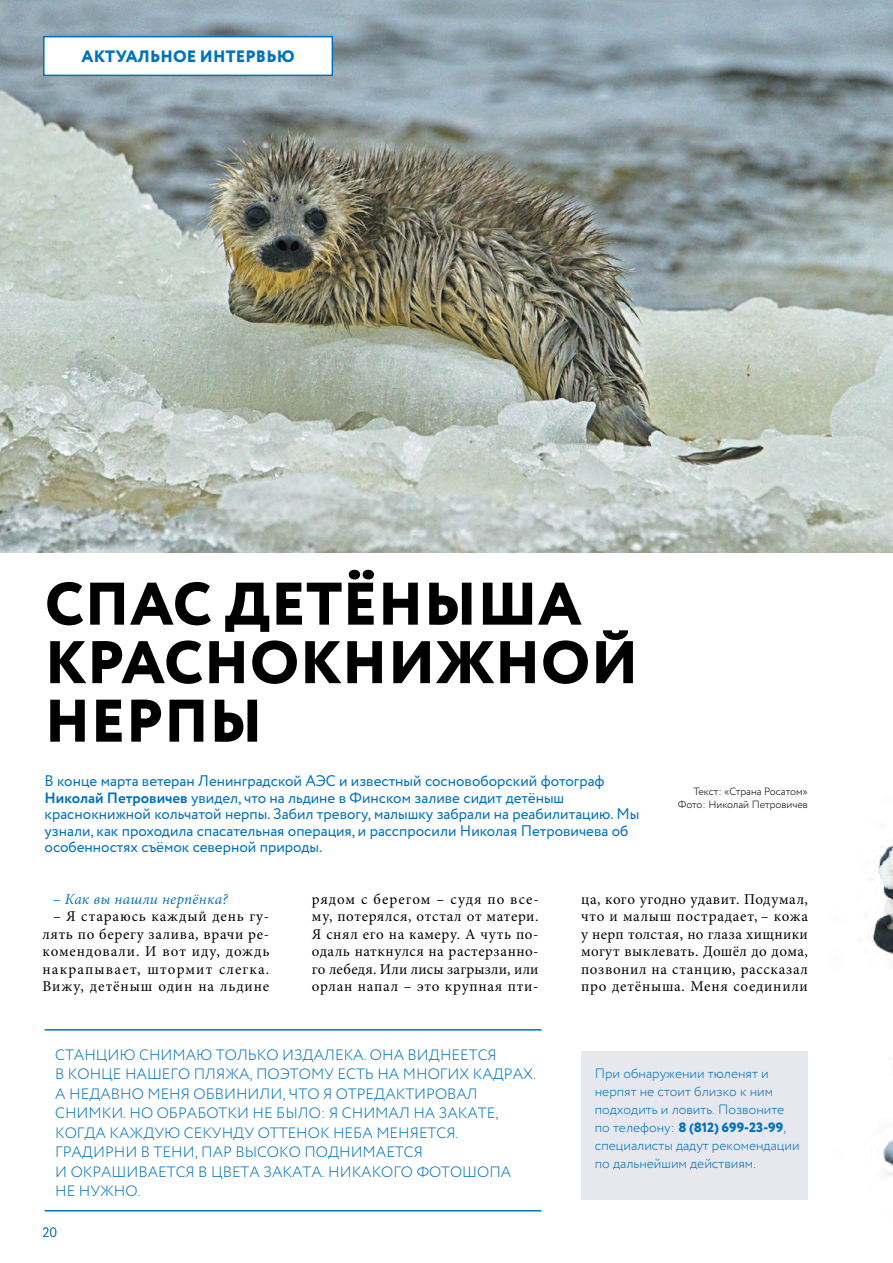
<style>
.page{position:relative;width:893px;height:1263px;background:#fff}
.page>*{position:absolute;margin:0;border:0;box-sizing:border-box;transform-origin:0 0}
.t1{font:800 60px/58.5px "Circe";letter-spacing:.01em;color:#000}
.t2{font:800 16.5px "Circe";letter-spacing:.01em;color:#0072bc}
.t3{font:15px/17.4px "Minion Pro";letter-spacing:.05em;color:#000;text-align:justify}
.t4{font:15px/16.5px "Circe";color:#0072bc}
.t5{font:300 15px/19.5px "Circe";color:#0072bc}
.t6{font:italic 15px "Minion Pro";letter-spacing:.02em;color:#0072bc}
.t7{font:300 13.5px/18px "Circe";color:#0072bc}
.t8{font:300 10.5px/12.6px "Circe";color:#000;text-align:right}
.s1{font-weight:700}
.s2{font-weight:800}
</style>
<div class="page">
<img style="left:868px;top:840px;width:25px;height:336px">
<div style="left:581px;top:1051px;width:227px;height:149px;background:#e7e8ee"></div>
<hr style="left:45px;top:1029px;width:496px;height:1px;background:#0072bc">
<hr style="left:45px;top:1210px;width:496px;height:1px;background:#0072bc">
<img style="left:0;top:0;width:893px;height:553px">
<div style="left:44px;top:37px;width:288px;height:38px;background:#fff"></div>
<div style="left:43px;top:36px;width:290px;height:40px;border:2px solid #0072bc"></div>
<p class="t2" style="left:82px;top:45px;width:214px">АКТУАЛЬНОЕ ИНТЕРВЬЮ</p>
<h1 class="t1" style="left:45px;top:578px;width:595px">СПАС ДЕТЁНЫША<br>КРАСНОКНИЖНОЙ<br>НЕРПЫ</h1>
<p class="t4" style="left:45px;top:773px;width:596px">В конце марта ветеран Ленинградской АЭС и известный сосновоборский фотограф <span class="s1">Николай Петровичев</span> увидел, что на льдине в Финском заливе сидит детёныш краснокнижной кольчатой нерпы. Забил тревогу, малышку забрали на реабилитацию. Мы узнали, как проходила спасательная операция, и расспросили Николая Петровичева об особенностях съёмок северной природы.</p>
<p class="t8" style="left:678px;top:786px;width:132px">Текст: «Страна Росатом»<br>Фото: Николай Петровичев</p>
<p class="t6" style="left:53px;top:889px;width:176px">– Как вы нашли нерпёнка?</p>
<p class="t3" style="left:43px;top:908px;width:228px;text-indent:11px">– Я стараюсь каждый день гу&shy;лять по берегу залива, врачи ре&shy;комендовали. И вот иду, дождь накрапывает, штормит слегка.<br>Вижу, детёныш один на льдине</p>
<p class="t3" style="left:312px;top:890px;width:228px">рядом с берегом – судя по все&shy;му, потерялся, отстал от матери.<br>Я снял его на камеру. А чуть по&shy;одаль наткнулся на растерзанно&shy;го лебедя. Или лисы загрызли, или орлан напал – это крупная пти-</p>
<p class="t3" style="left:581px;top:890px;width:228px">ца, кого угодно удавит. Подумал, что и малыш пострадает, – кожа у нерп толстая, но глаза хищники могут выклевать. Дошёл до дома, позвонил на станцию, рассказал про детёныша. Меня соединили</p>
<p class="t5" style="left:55px;top:1045px;width:482px">СТАНЦИЮ СНИМАЮ ТОЛЬКО ИЗДАЛЕКА. ОНА ВИДНЕЕТСЯ<br>В КОНЦЕ НАШЕГО ПЛЯЖА, ПОЭТОМУ ЕСТЬ НА МНОГИХ КАДРАХ.<br>А НЕДАВНО МЕНЯ ОБВИНИЛИ, ЧТО Я ОТРЕДАКТИРОВАЛ СНИМКИ. НО ОБРАБОТКИ НЕ БЫЛО: Я СНИМАЛ НА ЗАКАТЕ, КОГДА КАЖДУЮ СЕКУНДУ ОТТЕНОК НЕБА МЕНЯЕТСЯ.<br>ГРАДИРНИ В ТЕНИ, ПАР ВЫСОКО ПОДНИМАЕТСЯ<br>И ОКРАШИВАЕТСЯ В ЦВЕТА ЗАКАТА. НИКАКОГО ФОТОШОПА<br>НЕ НУЖНО.</p>
<p class="t7" style="left:43px;top:1224px;width:16px">20</p>
<p class="t7" style="left:595px;top:1064px;width:206px">При обнаружении тюленят и нерпят не стоит близко к ним подходить и ловить. Позвоните по телефону: <span class="s2">8 (812) 699-23-99</span>, специалисты дадут рекомендации по дальнейшим действиям.</p>
</div>
